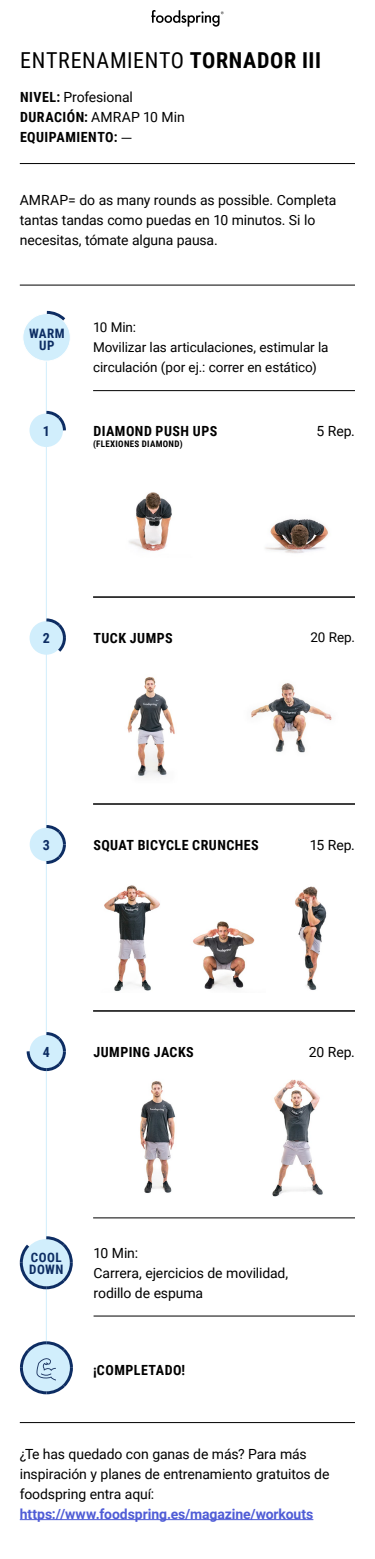
<style>
.page{position:relative;width:375px;height:1559px;background:#fff}
.page>*{position:absolute;margin:0;border:0;box-sizing:border-box;transform-origin:0 0}
.t1{font:22px "Roboto Condensed";letter-spacing:.03em;color:#000}
.t2{font:14px/20px "Roboto";letter-spacing:-.01em;color:#000}
.t3{font:700 14px "Roboto Condensed";letter-spacing:.035em;color:#000}
.t4{font:700 14px "Roboto";letter-spacing:-.005em;color:#4f5cd6}
.t5{font:700 14px "Roboto Condensed";color:#0d2d63}
.t6{font:13.5px/20px "Roboto";letter-spacing:-.01em;color:#000}
.t7{font:700 13px/12px "Roboto Condensed";letter-spacing:.035em;color:#0d2d63}
.t8{font:700 9px "Roboto Condensed";letter-spacing:.035em;color:#000}
.s1{font-weight:700}
.s2{font-family:"Roboto Condensed";font-weight:700}
</style>
<div class="page">
<hr style="left:20px;top:1519px;width:293px;height:1px;background:#4f5cd6">
<hr style="left:20px;top:1422px;width:335px;height:1px;background:#000">
<hr style="left:94px;top:1315px;width:261px;height:1px;background:#000">
<hr style="left:93px;top:1217px;width:262px;height:1px;background:#000">
<img style="left:272px;top:1079px;width:51px;height:118px">
<img style="left:140px;top:1081px;width:36px;height:112px">
<hr style="left:93px;top:390px;width:262px;height:1px;background:#000">
<hr style="left:46px;top:360px;width:1px;height:1024px;background:#d1eefc">
<div style="left:30px;top:828px;width:33px;height:33px;background:#d1eefc;border-radius:50%"></div>
<div style="left:30px;top:621px;width:33px;height:33px;background:#d1eefc;border-radius:50%"></div>
<div style="left:30px;top:413px;width:33px;height:34px;background:#d1eefc;border-radius:50%"></div>
<div style="left:23px;top:314px;width:47px;height:47px;background:#d1eefc;border-radius:50%"></div>
<div style="left:23px;top:313px;width:48px;height:48px;border:1px solid #fff;border-radius:50%"></div>
<svg style="left:43px;top:410px;width:23px;height:21px"></svg>
<svg style="left:44px;top:310px;width:23px;height:14px"></svg>
<svg style="left:19px;top:1236px;width:54px;height:54px"></svg>
<svg style="left:43px;top:618px;width:23px;height:37px"></svg>
<svg style="left:45px;top:825px;width:21px;height:39px"></svg>
<hr style="left:20px;top:284px;width:335px;height:2px;background:#000">
<hr style="left:20px;top:163px;width:335px;height:1px;background:#000">
<svg style="left:151px;top:10px;width:73px;height:17px"></svg>
<svg style="left:20px;top:1341px;width:53px;height:54px"></svg>
<svg style="left:26px;top:1032px;width:40px;height:40px"></svg>
<img style="left:104px;top:885px;width:56px;height:107px">
<img style="left:193px;top:921px;width:62px;height:69px">
<img style="left:295px;top:886px;width:32px;height:104px">
<img style="left:127px;top:677px;width:48px;height:101px">
<img style="left:251px;top:683px;width:81px;height:70px">
<img style="left:265px;top:519px;width:64px;height:35px">
<img style="left:129px;top:492px;width:43px;height:59px">
<hr style="left:93px;top:1010px;width:262px;height:1px;background:#000">
<hr style="left:93px;top:803px;width:262px;height:1px;background:#000">
<hr style="left:93px;top:596px;width:262px;height:1px;background:#000">
<h1 class="t1" style="left:20px;top:44px;width:302px">ENTRENAMIENTO <span class="s1">TORNADOR III</span></h1>
<p class="t2" style="left:20px;top:87px;width:166px"><span class="s2">NIVEL:</span> Profesional<br><span class="s2">DURACIÓN:</span> AMRAP 10 Min</p>
<p class="t3" style="left:20px;top:127px;width:99px">EQUIPAMIENTO:</p>
<p class="t2" style="left:20px;top:190px;width:318px">AMRAP= do as many rounds as possible. Completa tantas tandas como puedas en 10 minutos. Si lo necesitas, tómate alguna pausa.</p>
<p class="t7" style="left:29px;top:326px;width:37px;text-align:center">WARM<br>UP</p>
<p class="t5" style="left:43px;top:421px;width:9px">1</p>
<p class="t6" style="left:93px;top:317px;width:237px">10 Min:<br>Movilizar las articulaciones, estimular la circulación (por ej.: correr en estático)</p>
<p class="t3" style="left:93px;top:421px;width:125px">DIAMOND PUSH UPS</p>
<p class="t8" style="left:93px;top:437px;width:91px">(FLEXIONES DIAMOND)</p>
<p class="t2" style="left:317px;top:420px;width:40px">5 Rep.</p>
<p class="t5" style="left:43px;top:628px;width:9px">2</p>
<p class="t3" style="left:93px;top:628px;width:81px">TUCK JUMPS</p>
<p class="t6" style="left:311px;top:627px;width:46px">20 Rep.</p>
<p class="t5" style="left:43px;top:835px;width:9px">3</p>
<p class="t3" style="left:93px;top:835px;width:167px">SQUAT BICYCLE CRUNCHES</p>
<p class="t2" style="left:310px;top:834px;width:47px">15 Rep.</p>
<p class="t5" style="left:43px;top:1042px;width:9px">4</p>
<p class="t3" style="left:93px;top:1042px;width:102px">JUMPING JACKS</p>
<p class="t2" style="left:309px;top:1041px;width:48px">20 Rep.</p>
<p class="t7" style="left:29px;top:1250px;width:36px">COOL<br>DOWN</p>
<p class="t2" style="left:94px;top:1242px;width:196px">10 Min:<br>Carrera, ejercicios de movilidad, rodillo de espuma</p>
<p class="t3" style="left:93px;top:1359px;width:94px">¡COMPLETADO!</p>
<p class="t2" style="left:20px;top:1443px;width:311px">¿Te has quedado con ganas de más? Para más inspiración y planes de entrenamiento gratuitos de foodspring entra aquí:</p>
<p class="t4" style="left:20px;top:1503px;width:295px">https://www.foodspring.es/magazine/workouts</p>
</div>
